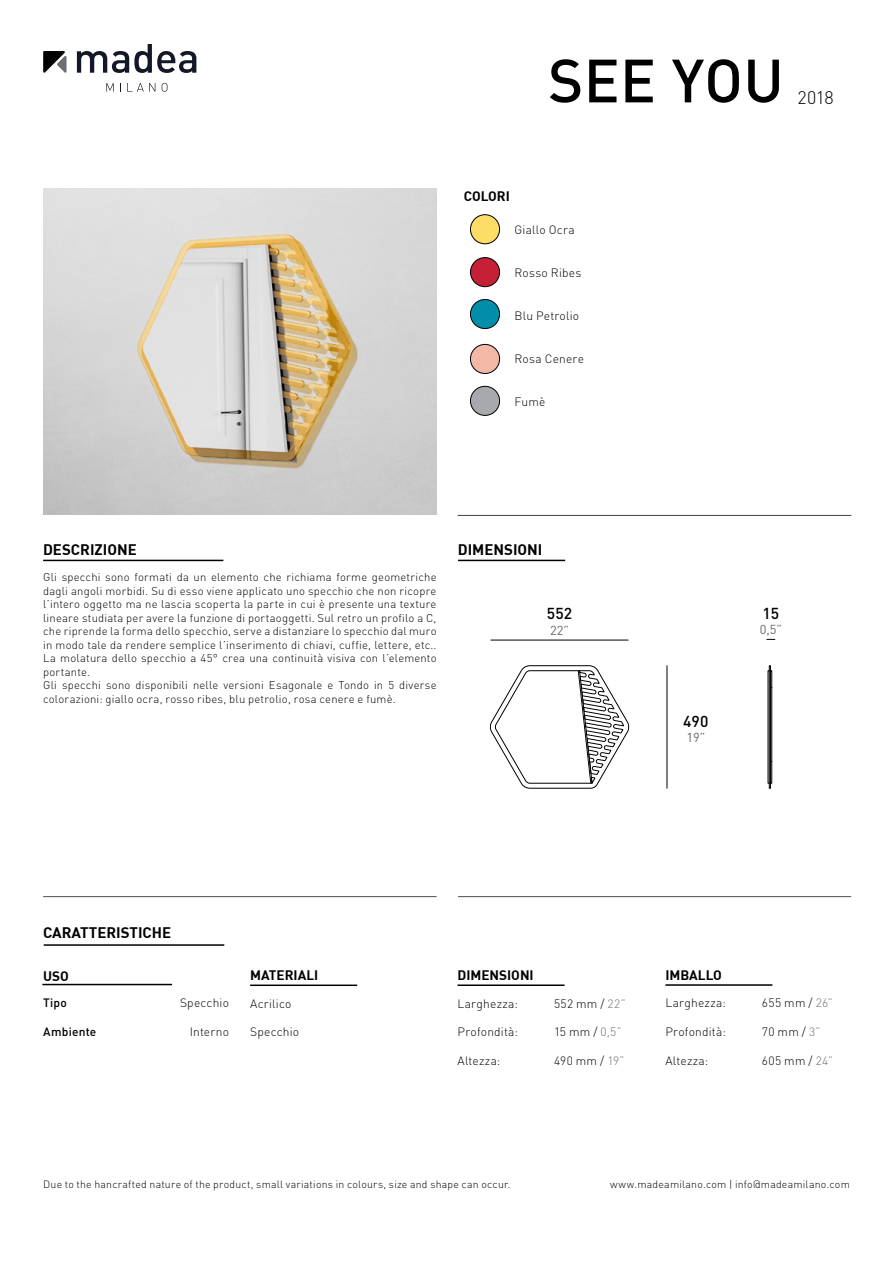
<style>
.page{position:relative;width:893px;height:1263px;background:#fff}
.page>*{position:absolute;margin:0;border:0;box-sizing:border-box;transform-origin:0 0}
.t1{font:500 60px "DIN Pro";color:#000}
.t2{font:300 18px "DIN Pro";color:#000}
.t3{font:500 15.75px "DIN Pro";color:#010101}
.t4{font:700 15px "DIN";color:#000}
.t5{font:700 13.5px "DIN";color:#000}
.t6{font:12.9px "DIN Pro";color:#686969}
.t7{font:300 12px "DIN Pro";letter-spacing:.015em;color:#000}
.t8{font:500 12px "DIN Pro";letter-spacing:.015em;color:#000}
.t9{font:300 11.25px/13.5px "DIN Pro";letter-spacing:.02em;color:#000}
.t10{font:300 10.5px "DIN Pro";letter-spacing:.02em;color:#000}
.s1{color:#6d6e71}
</style>
<div class="page">
<img style="left:43px;top:188px;width:394px;height:327px">
<svg style="left:77px;top:45px;width:119px;height:28px"></svg>
<svg style="left:106px;top:83px;width:8px;height:9px"></svg>
<svg style="left:127px;top:83px;width:28px;height:9px"></svg>
<svg style="left:162px;top:83px;width:5px;height:9px"></svg>
<svg style="left:43px;top:51px;width:24px;height:22px"></svg>
<hr style="left:491px;top:640px;width:137px;height:1px;background:#010101">
<svg style="left:490px;top:665px;width:139px;height:124px"></svg>
<hr style="left:666px;top:666px;width:1px;height:122px;background:#010101">
<div style="left:769px;top:665px;width:2px;height:123px;border:1px solid #010101"></div>
<div style="left:770px;top:670px;width:2px;height:113px;border:1px solid #010101"></div>
<div style="left:470px;top:258px;width:30px;height:29px;background:#c52036;border-radius:50%"></div>
<div style="left:470px;top:257px;width:30px;height:30px;border:1px solid #000;border-radius:50%"></div>
<div style="left:470px;top:215px;width:30px;height:29px;background:#fcdd66;border-radius:50%"></div>
<div style="left:470px;top:215px;width:30px;height:29px;border:1px solid #000;border-radius:50%"></div>
<div style="left:470px;top:344px;width:30px;height:29px;background:#f4b8a7;border-radius:50%"></div>
<div style="left:470px;top:344px;width:30px;height:30px;border:1px solid #000;border-radius:50%"></div>
<div style="left:470px;top:299px;width:30px;height:30px;background:#008ea8;border-radius:50%"></div>
<div style="left:470px;top:299px;width:30px;height:30px;border:1px solid #000;border-radius:50%"></div>
<div style="left:470px;top:386px;width:30px;height:29px;background:#a7a9ac;border-radius:50%"></div>
<div style="left:470px;top:386px;width:30px;height:30px;border:1px solid #000;border-radius:50%"></div>
<hr style="left:458px;top:896px;width:393px;height:1px;background:#4d4d4f">
<hr style="left:43px;top:896px;width:394px;height:1px;background:#4d4d4f">
<hr style="left:458px;top:515px;width:393px;height:1px;background:#4d4d4f">
<hr style="left:665px;top:984px;width:107px;height:2px;background:#000">
<hr style="left:457px;top:984px;width:108px;height:2px;background:#000">
<hr style="left:250px;top:984px;width:107px;height:2px;background:#000">
<hr style="left:44px;top:944px;width:180px;height:2px;background:#000">
<hr style="left:458px;top:560px;width:107px;height:1px;background:#000">
<hr style="left:43px;top:560px;width:180px;height:1px;background:#000">
<hr style="left:42px;top:984px;width:130px;height:1px;background:#000">
<h1 class="t1" style="left:548px;top:32px;width:237px">SEE YOU</h1>
<h2 class="t2" style="left:798px;top:83px;width:38px">2018</h2>
<p class="t5" style="left:464px;top:187px;width:48px">COLORI</p>
<p class="t7" style="left:515px;top:221px;width:62px">Giallo Ocra</p>
<p class="t7" style="left:515px;top:264px;width:68px">Rosso Ribes</p>
<p class="t7" style="left:515px;top:306px;width:66px">Blu Petrolio</p>
<p class="t7" style="left:515px;top:349px;width:71px">Rosa Cenere</p>
<p class="t7" style="left:515px;top:392px;width:32px">Fumè</p>
<h3 class="t4" style="left:43px;top:540px;width:95px">DESCRIZIONE</h3>
<p class="t9" style="left:43px;top:569px;width:395px">Gli specchi sono formati da un elemento che richiama forme geometriche dagli angoli morbidi. Su di esso viene applicato uno specchio che non ricopre l’intero oggetto ma ne lascia scoperta la parte in cui è presente una texture lineare studiata per avere la funzione di portaoggetti. Sul retro un profilo a C, che riprende la forma dello specchio, serve a distanziare lo specchio dal muro in modo tale da rendere semplice l’inserimento di chiavi, cuffie, lettere, etc..<br>La molatura dello specchio a 45° crea una continuità visiva con l’elemento portante.<br>Gli specchi sono disponibili nelle versioni Esagonale e Tondo in 5 diverse colorazioni: giallo ocra, rosso ribes, blu petrolio, rosa cenere e fumè.</p>
<h3 class="t4" style="left:458px;top:540px;width:86px">DIMENSIONI</h3>
<h3 class="t3" style="left:547px;top:601px;width:27px">552</h3>
<p class="t6" style="left:550px;top:620px;width:20px">22”</p>
<h3 class="t3" style="left:683px;top:708px;width:27px">490</h3>
<p class="t6" style="left:686px;top:727px;width:20px">19”</p>
<h3 class="t3" style="left:762px;top:601px;width:18px">15</h3>
<p class="t6" style="left:760px;top:619px;width:24px">0,5”</p>
<h3 class="t4" style="left:43px;top:923px;width:130px">CARATTERISTICHE</h3>
<p class="t5" style="left:43px;top:967px;width:27px">USO</p>
<p class="t8" style="left:43px;top:993px;width:25px">Tipo</p>
<p class="t8" style="left:43px;top:1022px;width:55px">Ambiente</p>
<p class="t7" style="left:180px;top:993px;width:50px">Specchio</p>
<p class="t7" style="left:190px;top:1022px;width:41px">Interno</p>
<p class="t5" style="left:250px;top:967px;width:70px">MATERIALI</p>
<p class="t7" style="left:250px;top:994px;width:43px">Acrilico</p>
<p class="t7" style="left:250px;top:1023px;width:50px">Specchio</p>
<p class="t5" style="left:457px;top:967px;width:78px">DIMENSIONI</p>
<p class="t7" style="left:457px;top:994px;width:62px">Larghezza:</p>
<p class="t7" style="left:457px;top:1023px;width:62px">Profondità:</p>
<p class="t7" style="left:457px;top:1051px;width:44px">Altezza:</p>
<p class="t7" style="left:554px;top:994px;width:73px">552 mm / <span class="s1">22”</span></p>
<p class="t7" style="left:554px;top:1023px;width:69px">15 mm / <span class="s1">0,5”</span></p>
<p class="t7" style="left:554px;top:1052px;width:72px">490 mm / <span class="s1">19”</span></p>
<p class="t5" style="left:665px;top:966px;width:58px">IMBALLO</p>
<p class="t7" style="left:665px;top:994px;width:62px">Larghezza:</p>
<p class="t7" style="left:665px;top:1022px;width:62px">Profondità:</p>
<p class="t7" style="left:665px;top:1051px;width:44px">Altezza:</p>
<p class="t7" style="left:762px;top:994px;width:72px">655 mm / <span class="s1">26”</span></p>
<p class="t7" style="left:762px;top:1023px;width:60px">70 mm / <span class="s1">3”</span></p>
<p class="t7" style="left:762px;top:1051px;width:73px">605 mm / <span class="s1">24”</span></p>
<p class="t10" style="left:43px;top:1176px;width:469px">Due to the hancrafted nature of the product, small variations in colours, size and shape can occur.</p>
<p class="t10" style="left:610px;top:1176px;width:241px">www.madeamilano.com | info@madeamilano.com</p>
</div>
